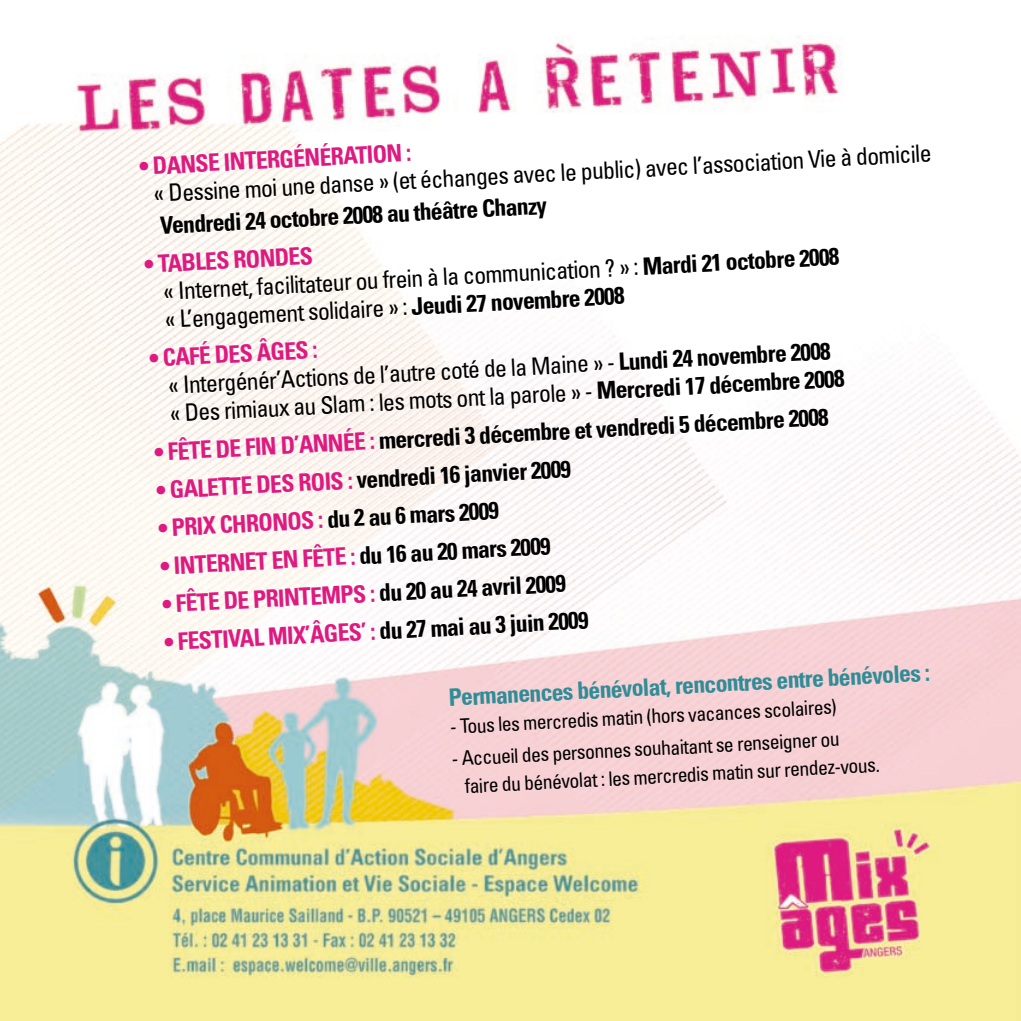
<style>
.page{position:relative;width:1021px;height:1021px;background:#fff}
.page>*{position:absolute;margin:0;border:0;box-sizing:border-box;transform-origin:0 0}
.t1{font:condensed 24px/28px "Univers";color:#000}
.t2{font:700 condensed 24px "Univers";color:#000}
.t3{font:700 condensed 24px "Univers";color:#de1a81}
.t4{font:700 condensed 24px "Univers";color:#308c96}
.t5{font:condensed 20px/28px "Univers";color:#000}
.s1{font-weight:700;color:#de1a81}
.s2{font-weight:700}
.s3{color:#de1a81}
</style>
<div class="page">
<img style="left:0;top:36px;width:1020px;height:984px">
<p class="t3" style="left:138px;top:152px;width:30px;rotate:-3deg">• Danse</p>
<p class="t3" style="left:223px;top:147px;width:189px;rotate:-3deg">inte rgén érat ion :</p>
<p class="t1" style="left:153px;top:179px;width:780px;rotate:-3deg">« Dessine moi une danse » (etéchanges avec le public) avec l’association Vie à domicile</p>
<p class="t2" style="left:160px;top:211px;width:391px;rotate:-3deg">Vendredi 24 octobre 2008 au théâtre Chanzy</p>
<p class="t1" style="left:162px;top:249px;width:678px;text-indent:-18px;rotate:-3deg"><span class="s1">• Tables Ron des<br></span>« Internet, facilitateurou frein à la communication ? » : <span class="s2">Mardi 21 octobre 2008 </span>« L’engagementsolidaire » : <span class="s2">Jeudi 27 novembre 2008</span></p>
<p class="t1" style="left:166px;top:343px;width:676px;text-indent:-18px;rotate:-3deg"><span class="s1">• Caf é des âges :<br></span>« Intergénér’Actions de l’autre coté de la Maine » - <span class="s2">Lundi 24 novembre 2008 </span>« Des rimiaux au Slam : les mots ontla parole » - <span class="s2">Mercredi 17 décembre 2008</span></p>
<p class="t3" style="left:153px;top:437px;width:158px;rotate:-3deg">• Fête de Fin d’ann</p>
<p class="t2" style="left:342px;top:427px;width:488px;rotate:-3deg"><span class="s3">ée :</span> mercredi 3 décembre et vendredi 5 décembre 2008</p>
<p class="t2" style="left:255px;top:470px;width:316px;rotate:-3deg"><span class="s3">des rois :</span> vendredi 16 janvier2009</p>
<p class="t2" style="left:157px;top:513px;width:343px;rotate:-3deg"><span class="s3">• Prix Chron os :</span> du 2 au 6 mars 2009</p>
<p class="t3" style="left:159px;top:551px;width:27px;rotate:-3deg">• Inte</p>
<p class="t3" style="left:216px;top:548px;width:26px;rotate:-3deg">rnet</p>
<p class="t3" style="left:271px;top:545px;width:44px;rotate:-3deg">en fête</p>
<p class="t2" style="left:349px;top:541px;width:202px;rotate:-3deg"><span class="s3">:</span> du 16 au 20 mars 2009</p>
<p class="t3" style="left:161px;top:589px;width:141px;rotate:-3deg">• Fête de Printemps</p>
<p class="t2" style="left:369px;top:578px;width:197px;rotate:-3deg"><span class="s3">:</span> du 20 au 24 avril 2009</p>
<p class="t3" style="left:163px;top:627px;width:78px;rotate:-3deg">• Fest ival</p>
<p class="t3" style="left:155px;top:475px;width:30px;rotate:-3deg">• Galette</p>
<p class="t2" style="left:267px;top:622px;width:322px;rotate:-3deg"><span class="s3">Mix’âges ’ :</span> du 27 mai au 3 juin 2009</p>
<p class="t4" style="left:448px;top:682px;width:483px;rotate:-3deg">Permanences bénévolat, rencontres entre bénévoles :</p>
<p class="t5" style="left:449px;top:712px;width:388px;rotate:-3deg">- Tous les mercredis matin (hors vacances scolaires)</p>
<p class="t5" style="left:462px;top:744px;width:417px;text-indent:-11px;rotate:-3deg">- Accueil des personnes souhaitantse renseignerou faire du bénévolat: les mercredis matin surrendez-vous.</p>
</div>
